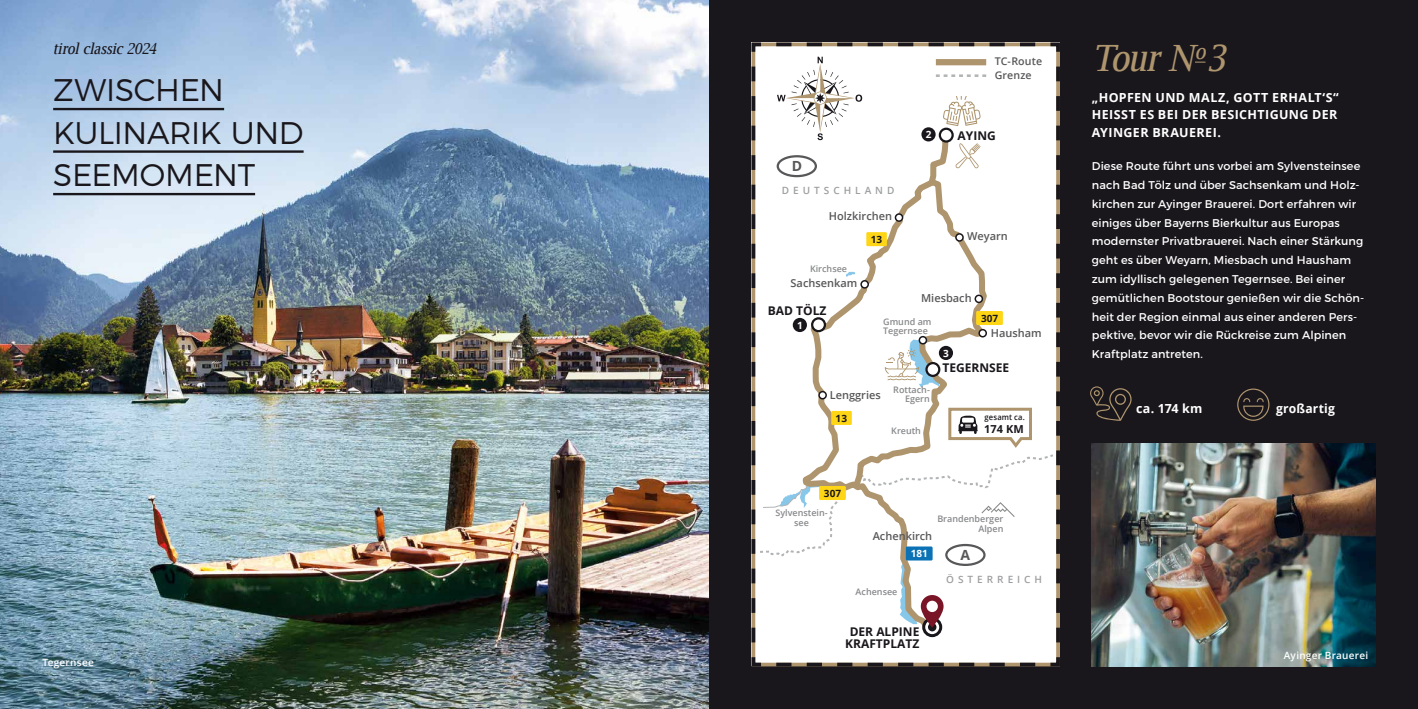
<style>
.page{position:relative;width:1418px;height:709px;background:#fff}
.page>*{position:absolute;margin:0;border:0;box-sizing:border-box;transform-origin:0 0}
.t1{font:italic 36.25px "Luxi Serif";color:#ae956e}
.t2{font:300 31.25px/42.5px "Montserrat";letter-spacing:-.015em;color:#1a171c}
.t3{font:italic 15px "Luxi Serif";color:#1a171c}
.t4{font:700 14px "Open Sans";color:#58585a}
.t5{font:700 12.5px/17.5px "Open Sans";letter-spacing:.03em;color:#fff;text-align:justify}
.t6{font:700 12px/12px "Open Sans";color:#1a171c;text-align:center}
.t7{font:11.25px/18.8px "Montserrat";letter-spacing:.01em;color:#fff}
.t8{font:600 11px "Open Sans";color:#58585a}
.t9{font:700 11px "Open Sans";color:#1a171c}
.t10{font:600 10.62px "Open Sans";letter-spacing:.01em;color:#58585a}
.t11{font:600 10px "Open Sans";letter-spacing:.03em;color:#fff}
.t12{font:600 10px "Open Sans";letter-spacing:.4em;color:#9c9e9f}
.t13{font:700 10px "Open Sans";color:#1a171c}
.t14{font:700 10px "Open Sans";color:#fff}
.t15{font:600 9px/9px "Open Sans";color:#87888a;text-align:right}
.t16{font:600 8px "Open Sans";letter-spacing:.02em;color:#1a171c;scale:.95 1}
</style>
<div class="page">
<div style="left:709px;top:0;width:708px;height:709px;background:#1a171c"></div>
<img style="left:0;top:0;width:709px;height:709px">
<svg style="left:1237px;top:388px;width:32px;height:33px"></svg>
<svg style="left:1090px;top:386px;width:41px;height:35px"></svg>
<hr style="left:53px;top:108px;width:171px;height:2px;background:#1a171c">
<hr style="left:53px;top:150px;width:250px;height:3px;background:#1a171c">
<hr style="left:53px;top:193px;width:202px;height:2px;background:#1a171c">
<svg style="left:751px;top:42px;width:309px;height:625px;background:#cdc8c3"></svg>
<img style="left:1091px;top:443px;width:284px;height:223px">
<svg style="left:751px;top:57px;width:308px;height:593px;background:#f3f2ee"></svg>
<h3 class="t3" style="left:53px;top:39px;width:104px">tirol classic 2024</h3>
<h2 class="t2" style="left:53px;top:68px;width:252px">ZWISCHEN<br>KULINARIK UND<br>SEEMOMENT</h2>
<p class="t11" style="left:43px;top:656px;width:53px">Tegernsee</p>
<p class="t10" style="left:994px;top:54px;width:49px">TC-Route</p>
<p class="t4" style="left:791px;top:156px;width:12px">D</p>
<p class="t12" style="left:782px;top:184px;width:114px">DEUTSCHLAND</p>
<p class="t8" style="left:829px;top:209px;width:65px">Holzkirchen</p>
<p class="t15" style="left:810px;top:264px;width:39px">Kirchsee</p>
<p class="t8" style="left:790px;top:275px;width:68px">Sachsenkam</p>
<p class="t13" style="left:870px;top:232px;width:13px">13</p>
<p class="t14" style="left:925px;top:127px;width:7px">2</p>
<p class="t10" style="left:994px;top:67px;width:38px">Grenze</p>
<p class="t6" style="left:957px;top:129px;width:40px">AYING</p>
<p class="t8" style="left:967px;top:228px;width:42px">Weyarn</p>
<p class="t6" style="left:768px;top:304px;width:60px">BAD TÖLZ</p>
<p class="t14" style="left:797px;top:318px;width:7px">1</p>
<p class="t8" style="left:921px;top:291px;width:52px">Miesbach</p>
<p class="t15" style="left:883px;top:317px;width:50px;text-align:left">Gmund am<br>Tegernsee</p>
<p class="t14" style="left:943px;top:346px;width:7px">3</p>
<p class="t13" style="left:981px;top:311px;width:19px">307</p>
<p class="t8" style="left:990px;top:325px;width:52px">Hausham</p>
<p class="t6" style="left:942px;top:361px;width:68px">TEGERNSEE</p>
<p class="t8" style="left:829px;top:387px;width:53px">Lenggries</p>
<p class="t13" style="left:835px;top:411px;width:13px">13</p>
<p class="t15" style="left:893px;top:384px;width:38px">Rottach-<br>Egern</p>
<p class="t15" style="left:891px;top:426px;width:31px">Kreuth</p>
<p class="t13" style="left:824px;top:486px;width:19px">307</p>
<p class="t16" style="left:984px;top:411px;width:44px">gesamt ca.</p>
<p class="t9" style="left:984px;top:421px;width:41px">174 KM</p>
<p class="t15" style="left:775px;top:507px;width:54px;line-height:10px;text-align:center">Sylvenstein&shy;see</p>
<p class="t15" style="left:937px;top:513px;width:68px;line-height:10px">Brandenberger<br>Alpen</p>
<p class="t8" style="left:872px;top:528px;width:61px">Achenkirch</p>
<p class="t14" style="left:910px;top:546px;width:19px">181</p>
<p class="t4" style="left:960px;top:544px;width:11px">A</p>
<p class="t12" style="left:946px;top:572px;width:97px">ÖSTERREICH</p>
<p class="t15" style="left:855px;top:586px;width:43px">Achensee</p>
<p class="t6" style="left:845px;top:625px;width:76px">DER ALPINE<br>KRAFTPLATZ</p>
<h1 class="t1" style="left:1091px;top:35px;width:135px">Tour N<sup>o</sup>3</h1>
<p class="t5" style="left:1091px;top:88px;width:248px">„HOPFEN UND MALZ, GOTT ERHALT‘S“ HEISST ES BEI DER BESICHTIGUNG DER AYINGER BRAUEREI.</p>
<p class="t7" style="left:1091px;top:157px;width:274px">Diese Route führt uns vorbei am Sylvensteinsee nach Bad Tölz und über Sachsenkam und Holz&shy;kirchen zur Ayinger Brauerei. Dort erfahren wir einiges über Bayerns Bierkultur aus Europas modernster Privatbrauerei. Nach einer Stärkung geht es über Weyarn, Miesbach und Hausham zum idyllisch gelegenen Tegernsee. Bei einer gemütlichen Bootstour genießen wir die Schön&shy;heit der Region einmal aus einer anderen Pers&shy;pektive, bevor wir die Rückreise zum Alpinen Kraftplatz antreten.</p>
<p class="t5" style="left:1136px;top:399px;width:68px">ca. 174 km</p>
<p class="t5" style="left:1276px;top:399px;width:60px">großartig</p>
<p class="t11" style="left:1283px;top:649px;width:86px">Ayinger Brauerei</p>
</div>
